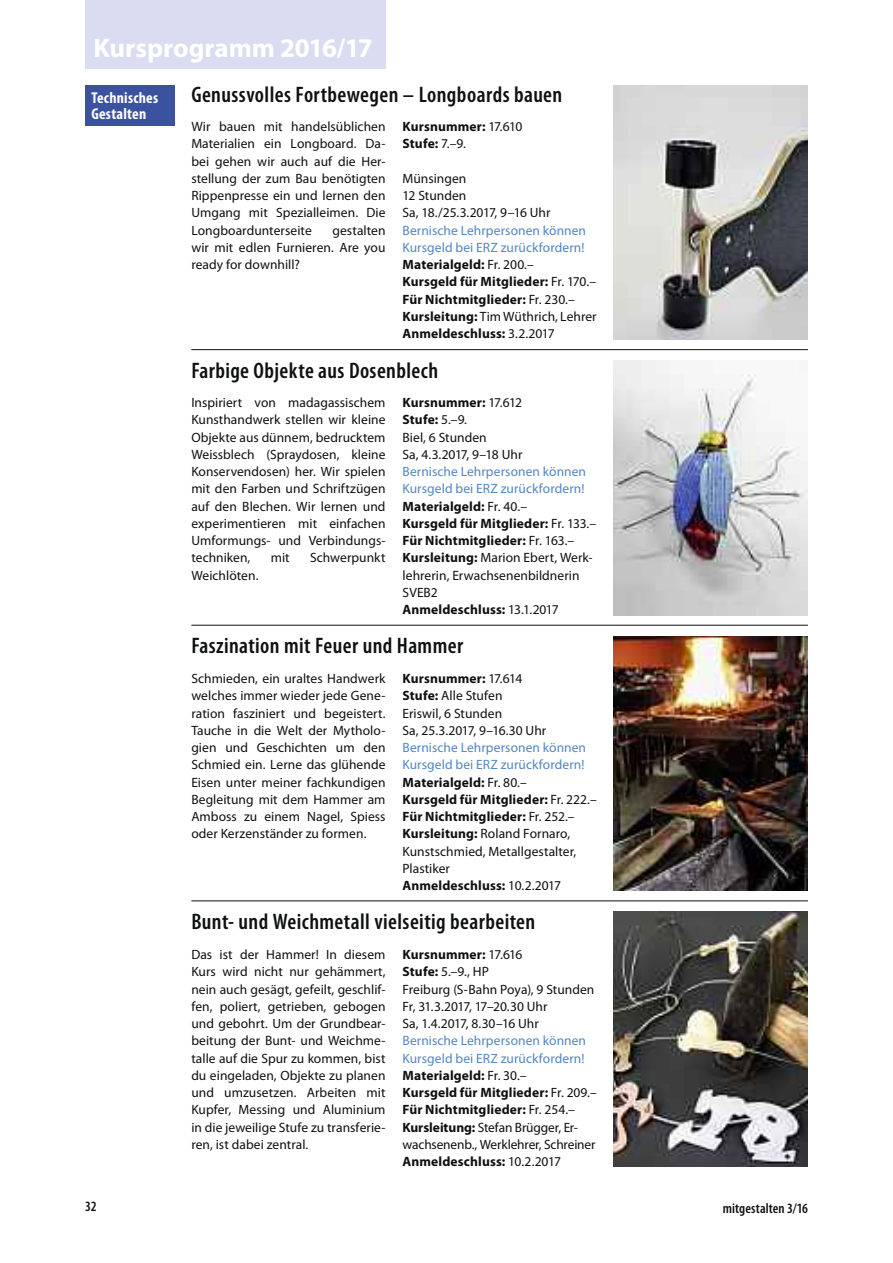
<style>
.page{position:relative;width:893px;height:1263px;background:#fff}
.page>*{position:absolute;margin:0;border:0;box-sizing:border-box;transform-origin:0 0}
.t1{font:700 27px "Myriad Pro";letter-spacing:-.005em;color:#fff}
.t2{font:600 condensed 22.5px "Myriad Pro";letter-spacing:.02em;color:#0f1010}
.t3{font:700 condensed 15.75px/16.5px "Myriad Pro";letter-spacing:.015em;color:#fff}
.t4{font:600 condensed 14.25px "Myriad Pro";letter-spacing:.005em;color:#0f1010}
.t5{font:13.5px/17.2px "Myriad Pro";letter-spacing:.005em;color:#0f1010;text-align:justify}
.t6{font:700 13.5px/17.2px "Myriad Pro";letter-spacing:.01em;color:#0f1010}
.s1{font-weight:400}
.s2{color:#5386c2}
.s3{font-weight:700}
</style>
<div class="page">
<hr style="left:191px;top:349px;width:617px;height:1px;background:#0f1010">
<hr style="left:191px;top:625px;width:617px;height:1px;background:#0f1010">
<hr style="left:191px;top:900px;width:617px;height:1px;background:#0f1010">
<img style="left:614px;top:912px;width:194px;height:254px">
<img style="left:614px;top:636px;width:194px;height:255px">
<img style="left:614px;top:361px;width:194px;height:254px">
<img style="left:614px;top:85px;width:194px;height:254px">
<div style="left:85px;top:0;width:301px;height:68px;background:#dadcf1"></div>
<div style="left:85px;top:85px;width:89px;height:40px;background:#3a52a0"></div>
<p class="t1" style="left:94px;top:32px;width:281px">Kursprogramm 2016/17</p>
<p class="t3" style="left:91px;top:89px;width:68px">Technisches<br>Gestalten</p>
<p class="t2" style="left:191px;top:82px;width:372px">Genussvolles Fortbewegen – Longboards bauen</p>
<p class="t5" style="left:191px;top:119px;width:196px">Wir bauen mit handelsüblichen Materialien ein Longboard. Da&shy;bei gehen wir auch auf die Her&shy;stellung der zum Bau benötigten Rippenpresse ein und lernen den Umgang mit Spezialleimen. Die Longboardunterseite</p>
<p class="t6" style="left:403px;top:118px;width:121px">Kursnummer: <span class="s1">17.610<br></span>Stufe: <span class="s1">7.–9.</span></p>
<p class="t5" style="left:403px;top:171px;width:196px;text-align:left">Münsingen<br>12 Stunden<br>Sa, 18./25.3.2017, 9–16 Uhr<br><span class="s2">Bernische Lehrpersonen können<br>Kursgeld bei ERZ zurückfordern!<br></span><span class="s3">Materialgeld:</span> Fr. 200.–<br><span class="s3">Kursgeld für Mitglieder:</span> Fr. 170.–<br><span class="s3">Für Nichtmitglieder:</span> Fr. 230.–<br><span class="s3">Kursleitung:</span> Tim Wüthrich, Lehrer<br><span class="s3">Anmeldeschluss:</span> 3.2.2017</p>
<p class="t5" style="left:191px;top:223px;width:196px;text-indent:141px">gestalten wir mit edlen Furnieren. Are you ready for downhill?</p>
<p class="t2" style="left:191px;top:358px;width:248px">Farbige Objekte aus Dosenblech</p>
<p class="t5" style="left:191px;top:395px;width:196px">Inspiriert von madagassischem Kunsthandwerk stellen wir kleine Objekte aus dünnem, bedrucktem Weissblech (Spraydosen, kleine Konservendosen) her. Wir spielen mit den Farben und Schriftzügen auf den Blechen. Wir lernen und experimentieren mit einfachen Umformungs- und Verbindungs&shy;techniken,</p>
<p class="t5" style="left:403px;top:396px;width:195px;text-align:left"><span class="s3">Kursnummer:</span> 17.612<br><span class="s3">Stufe:</span> 5.–9.<br>Biel, 6 Stunden<br>Sa, 4.3.2017, 9–18 Uhr<br><span class="s2">Bernische Lehrpersonen können<br>Kursgeld bei ERZ zurückfordern!<br></span><span class="s3">Materialgeld:</span> Fr. 40.–<br><span class="s3">Kursgeld für Mitglieder:</span> Fr. 133.–<br><span class="s3">Für Nichtmitglieder:</span> Fr. 163.–<br><span class="s3">Kursleitung:</span> Marion Ebert, Werk&shy;lehrerin, Erwachsenenbildnerin<br>SVEB2<br><span class="s3">Anmeldeschluss:</span> 13.1.2017</p>
<p class="t5" style="left:271px;top:551px;width:20px">mit</p>
<p class="t5" style="left:310px;top:551px;width:77px">Schwerpunkt</p>
<p class="t5" style="left:191px;top:568px;width:69px">Weichlöten.</p>
<p class="t2" style="left:191px;top:633px;width:273px">Faszination mit Feuer und Hammer</p>
<p class="t5" style="left:191px;top:671px;width:196px">Schmieden, ein uraltes Handwerk welches immer wieder jede Gene&shy;ration fasziniert und begeistert.<br>Tauche in die Welt der Mytholo&shy;gien und Geschichten um den Schmied ein. Lerne das glühende Eisen unter meiner fachkundigen Begleitung mit dem Hammer am Amboss zu einem Nagel, Spiess oder Kerzenständer zu formen.</p>
<p class="t5" style="left:403px;top:672px;width:196px;text-align:left"><span class="s3">Kursnummer:</span> 17.614<br><span class="s3">Stufe:</span> Alle Stufen<br>Eriswil, 6 Stunden<br>Sa, 25.3.2017, 9–16.30 Uhr<br><span class="s2">Bernische Lehrpersonen können<br>Kursgeld bei ERZ zurückfordern!<br></span><span class="s3">Materialgeld:</span> Fr. 80.–<br><span class="s3">Kursgeld für Mitglieder:</span> Fr. 222.–<br><span class="s3">Für Nichtmitglieder:</span> Fr. 252.–<br><span class="s3">Kursleitung:</span> Roland Fornaro,<br>Kunstschmied, Metallgestalter,<br>Plastiker<br><span class="s3">Anmeldeschluss:</span> 10.2.2017</p>
<p class="t2" style="left:191px;top:909px;width:345px">Bunt- und Weichmetall vielseitig bearbeiten</p>
<p class="t5" style="left:191px;top:947px;width:196px">Das ist der Hammer! In diesem Kurs wird nicht nur gehämmert, nein auch gesägt, gefeilt, geschlif&shy;fen, poliert, getrieben, gebogen und gebohrt. Um der Grundbear&shy;beitung der Bunt- und Weichme&shy;talle auf die Spur zu kommen, bist du eingeladen, Objekte zu planen und umzusetzen. Arbeiten mit Kupfer, Messing und Aluminium in die jeweilige Stufe zu transferie&shy;ren, ist dabei zentral.</p>
<p class="t5" style="left:403px;top:948px;width:196px;text-align:left"><span class="s3">Kursnummer:</span> 17.616<br><span class="s3">Stufe:</span> 5.–9., HP<br>Freiburg (S-Bahn Poya), 9 Stunden<br>Fr, 31.3.2017, 17–20.30 Uhr<br>Sa, 1.4.2017, 8.30–16 Uhr<br><span class="s2">Bernische Lehrpersonen können<br>Kursgeld bei ERZ zurückfordern!<br></span><span class="s3">Materialgeld:</span> Fr. 30.–<br><span class="s3">Kursgeld für Mitglieder:</span> Fr. 209.–<br><span class="s3">Für Nichtmitglieder:</span> Fr. 254.–<br><span class="s3">Kursleitung:</span> Stefan Brügger, Er&shy;wachsenenb., Werklehrer, Schreiner<br><span class="s3">Anmeldeschluss:</span> 10.2.2017</p>
<p class="t4" style="left:85px;top:1199px;width:13px">32</p>
<p class="t4" style="left:723px;top:1200px;width:87px">mitgestalten 3/16</p>
</div>
